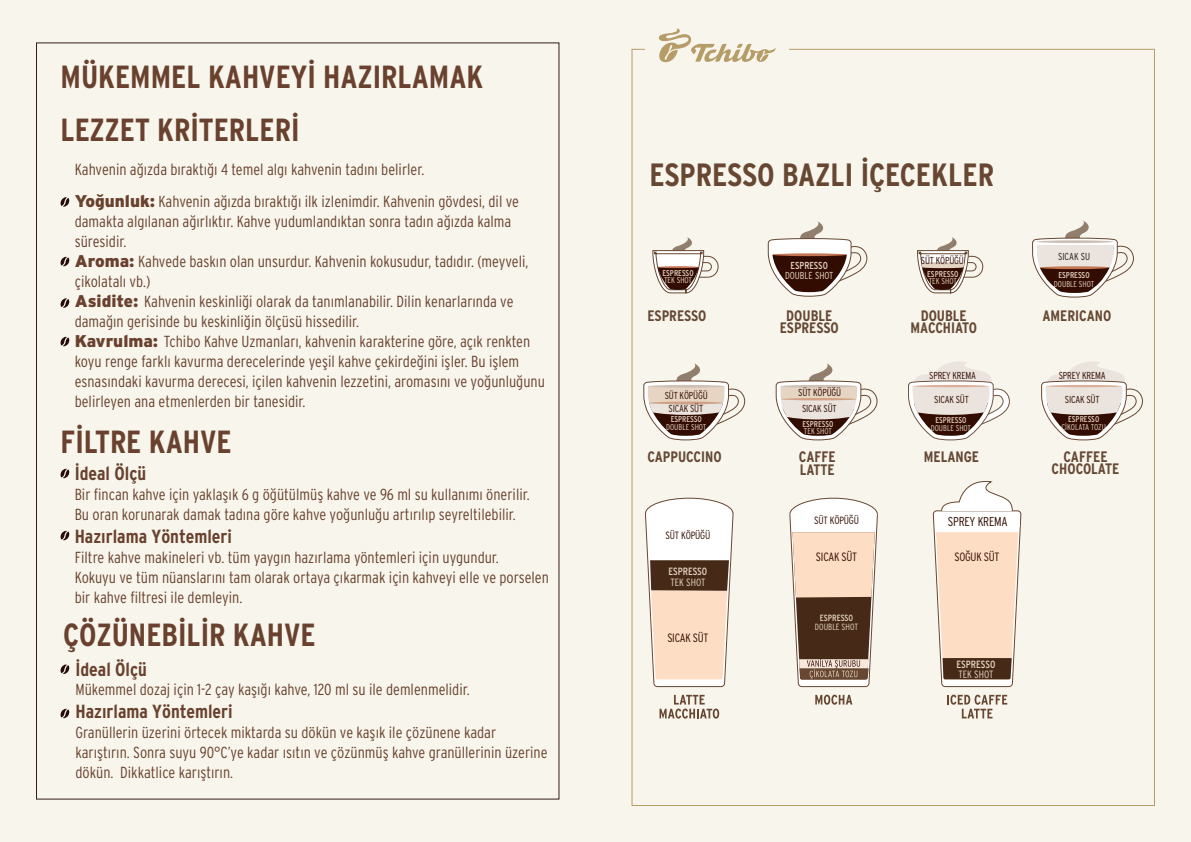
<style>
.page{position:relative;width:1191px;height:842px;background:#fff}
.page>*{position:absolute;margin:0;border:0;box-sizing:border-box;transform-origin:0 0}
.t1{font:700 condensed 32.2px "Interstate OT";color:#674732}
.t2{font:700 condensed 32px "Interstate OT";color:#69412e}
.t3{font:700 condensed 19px "Interstate OT";color:#69412e}
.t4{font:300 condensed 16px/20px "Interstate OT";color:#69412e}
.t5{font:700 condensed 15.2px/11.8px "Interstate OT";color:#664835;text-align:center}
.t6{font:300 condensed 12.9px "Interstate OT";letter-spacing:-.02em;color:#320c00}
.t7{font:300 condensed 12px "Interstate OT";letter-spacing:-.02em;color:#320c00}
.t8{font:300 condensed 10.5px "Interstate OT";letter-spacing:-.02em;color:#320c00}
.t9{font:condensed 10.5px "Interstate OT";letter-spacing:-.005em;color:#e6d5c3}
.t10{font:300 condensed 10.5px "Interstate OT";color:#e6d5c3}
.t11{font:300 condensed 10.1px "Interstate OT";letter-spacing:-.02em;color:#320c00}
.t12{font:300 condensed 10.1px "Interstate OT";color:#e6d5c3}
.t13{font:condensed 10.1px "Interstate OT";letter-spacing:-.005em;color:#e6d5c3}
.t14{font:300 condensed 10.1px "Interstate OT";color:#231f20}
.t15{font:300 condensed 9px "Interstate OT";color:#e6d5c3}
.t16{font:condensed 9px "Interstate OT";letter-spacing:-.005em;color:#e6d5c3}
.t17{font:300 condensed 8.4px "Interstate OT";color:#e6d5c3}
.t18{font:condensed 8.4px "Interstate OT";letter-spacing:-.005em;color:#e6d5c3}
.s1{font-weight:900;font-stretch:normal;font-size:17px}
</style>
<div class="page">
<div style="left:595px;top:0;width:596px;height:842px;background:#f8f6ec"></div>
<svg style="left:659px;top:28px;width:116px;height:34px"></svg>
<div style="left:0;top:0;width:595px;height:842px;background:#f8f6ec"></div>
<svg style="left:60px;top:531px;width:9px;height:9px"></svg>
<svg style="left:60px;top:469px;width:9px;height:9px"></svg>
<svg style="left:60px;top:197px;width:9px;height:10px"></svg>
<svg style="left:60px;top:257px;width:9px;height:9px"></svg>
<svg style="left:60px;top:298px;width:9px;height:10px"></svg>
<svg style="left:60px;top:337px;width:9px;height:9px"></svg>
<svg style="left:643px;top:363px;width:102px;height:77px"></svg>
<svg style="left:908px;top:361px;width:102px;height:79px"></svg>
<svg style="left:1041px;top:361px;width:102px;height:79px"></svg>
<svg style="left:775px;top:363px;width:103px;height:77px"></svg>
<svg style="left:767px;top:221px;width:100px;height:76px"></svg>
<hr style="left:772px;top:253px;width:75px;height:3px;background:#c47655;border-radius:50%">
<svg style="left:1032px;top:220px;width:101px;height:78px"></svg>
<hr style="left:1039px;top:266px;width:70px;height:3px;background:#c47655;border-radius:50%">
<svg style="left:652px;top:237px;width:67px;height:56px"></svg>
<hr style="left:657px;top:266px;width:42px;height:2px;background:#c47655;border-radius:50%">
<svg style="left:917px;top:237px;width:66px;height:56px"></svg>
<hr style="left:921px;top:262px;width:43px;height:2px;background:#cec0b6;border-radius:50%">
<svg style="left:659px;top:695px;width:60px;height:24px"></svg>
<svg style="left:947px;top:695px;width:60px;height:23px"></svg>
<svg style="left:815px;top:695px;width:37px;height:10px"></svg>
<svg style="left:645px;top:498px;width:88px;height:189px"></svg>
<svg style="left:933px;top:481px;width:88px;height:206px"></svg>
<div style="left:937px;top:519px;width:83px;height:8px;background:#fff"></div>
<svg style="left:789px;top:498px;width:88px;height:189px"></svg>
<svg style="left:60px;top:664px;width:9px;height:10px"></svg>
<svg style="left:60px;top:709px;width:9px;height:9px"></svg>
<h2 class="t2" style="left:61px;top:57px;width:424px">MÜKEMMEL KAHVEYİ HAZIRLAMAK</h2>
<h2 class="t2" style="left:61px;top:111px;width:240px">LEZZET KRİTERLERİ</h2>
<p class="t4" style="left:75px;top:153px;width:446px;line-height:32px">Kahvenin ağızda bıraktığı 4 temel algı kahvenin tadını belirler.<br><span class="s1">Yoğunluk:</span> Kahvenin ağızda bıraktığı ilk izlenimdir. Kahvenin gövdesi, dil ve</p>
<p class="t4" style="left:75px;top:211px;width:472px">damakta algılanan ağırlıktır. Kahve yudumlandıktan sonra tadın ağızda kalma süresidir.<br><span class="s1">Aroma:</span> Kahvede baskın olan unsurdur. Kahvenin kokusudur, tadıdır. (meyveli, çikolatalı vb.)<br><span class="s1">Asidite:</span> Kahvenin keskinliği olarak da tanımlanabilir. Dilin kenarlarında ve damağın gerisinde bu keskinliğin ölçüsü hissedilir.<br><span class="s1">Kavrulma:</span> Tchibo Kahve Uzmanları, kahvenin karakterine göre, açık renkten koyu renge farklı kavurma derecelerinde yeşil kahve çekirdeğini işler. Bu işlem esnasındaki kavurma derecesi, içilen kahvenin lezzetini, aromasını ve yoğunluğunu belirleyen ana etmenlerden bir tanesidir.</p>
<h2 class="t2" style="left:61px;top:422px;width:173px">FİLTRE KAHVE</h2>
<p class="t3" style="left:75px;top:462px;width:73px">İdeal Ölçü</p>
<p class="t4" style="left:75px;top:484px;width:456px">Bir fincan kahve için yaklaşık 6 g öğütülmüş kahve ve 96 ml su kullanımı önerilir.<br>Bu oran korunarak damak tadına göre kahve yoğunluğu artırılıp seyreltilebilir.</p>
<p class="t3" style="left:75px;top:525px;width:159px">Hazırlama Yöntemleri</p>
<p class="t4" style="left:75px;top:547px;width:476px">Filtre kahve makineleri vb. tüm yaygın hazırlama yöntemleri için uygundur.<br>Kokuyu ve tüm nüanslarını tam olarak ortaya çıkarmak için kahveyi elle ve porselen bir kahve filtresi ile demleyin.</p>
<h2 class="t2" style="left:63px;top:615px;width:254px">ÇÖZÜ NEBİLİR KAHVE</h2>
<p class="t3" style="left:75px;top:657px;width:73px">İdeal Ölçü</p>
<p class="t4" style="left:75px;top:679px;width:396px">Mükemmel dozaj için 1-2 çay kaşığı kahve, 120 ml su ile demlenmelidir.</p>
<p class="t3" style="left:75px;top:699px;width:159px">Hazırlama Yöntemleri</p>
<p class="t4" style="left:75px;top:722px;width:474px">Granüllerin üzerini örtecek miktarda su dökün ve kaşık ile çözünene kadar karıştırın. Sonra suyu 90°C’ye kadar ısıtın ve çözünmüş kahve granüllerinin üzerine dökün. Dikkatlice karıştırın.</p>
<h1 class="t1" style="left:649px;top:155px;width:346px">ESPRESSO BAZLI İÇECEKLER</h1>
<p class="t18" style="left:662px;top:268px;width:33px">ESPRESSO</p>
<p class="t17" style="left:664px;top:275px;width:30px">TEK SHOT</p>
<p class="t13" style="left:790px;top:259px;width:39px">ESPRESSO</p>
<p class="t12" style="left:785px;top:269px;width:50px">DOUBLE SHOT</p>
<p class="t11" style="left:921px;top:255px;width:44px">SÜT KÖPÜĞÜ</p>
<p class="t18" style="left:927px;top:269px;width:33px">ESPRESSO</p>
<p class="t17" style="left:928px;top:276px;width:30px">TEK SHOT</p>
<p class="t14" style="left:1058px;top:251px;width:34px">SICAK SU</p>
<p class="t18" style="left:1058px;top:270px;width:33px">ESPRESSO</p>
<p class="t17" style="left:1054px;top:279px;width:42px">DOUBLE SHOT</p>
<p class="t5" style="left:647px;top:310px;width:60px">ESPRESSO</p>
<p class="t5" style="left:779px;top:310px;width:60px">DOUBLE<br>ESPRESSO</p>
<p class="t5" style="left:910px;top:310px;width:68px">DOUBLE<br>MACCHIATO</p>
<p class="t5" style="left:1042px;top:310px;width:70px">AMERICANO</p>
<p class="t11" style="left:664px;top:390px;width:44px">SÜT KÖPÜĞÜ</p>
<p class="t11" style="left:798px;top:387px;width:44px">SÜT KÖPÜĞÜ</p>
<p class="t11" style="left:668px;top:403px;width:36px">SICAK SÜT</p>
<p class="t11" style="left:802px;top:403px;width:36px">SICAK SÜT</p>
<p class="t18" style="left:670px;top:414px;width:33px">ESPRESSO</p>
<p class="t17" style="left:666px;top:422px;width:42px">DOUBLE SHOT</p>
<p class="t5" style="left:647px;top:450px;width:76px">CAPPUCCINO</p>
<p class="t8" style="left:665px;top:529px;width:46px">SÜT KÖPÜĞÜ</p>
<p class="t18" style="left:802px;top:419px;width:33px">ESPRESSO</p>
<p class="t17" style="left:804px;top:426px;width:30px">TEK SHOT</p>
<p class="t5" style="left:799px;top:450px;width:38px;line-height:13.5px;text-align:left">CAFFE<br>LATTE</p>
<p class="t8" style="left:814px;top:515px;width:46px">SÜT KÖPÜĞÜ</p>
<p class="t11" style="left:929px;top:369px;width:48px">SPREY KREMA</p>
<p class="t11" style="left:1058px;top:369px;width:48px">SPREY KREMA</p>
<p class="t11" style="left:934px;top:394px;width:36px">SICAK SÜT</p>
<p class="t11" style="left:1064px;top:394px;width:36px">SICAK SÜT</p>
<p class="t18" style="left:935px;top:415px;width:33px">ESPRESSO</p>
<p class="t17" style="left:930px;top:424px;width:42px">DOUBLE SHOT</p>
<p class="t5" style="left:923px;top:450px;width:57px">MELANGE</p>
<p class="t6" style="left:948px;top:514px;width:61px">SPREY KREMA</p>
<p class="t18" style="left:1068px;top:414px;width:33px">ESPRESSO</p>
<p class="t17" style="left:1061px;top:422px;width:46px">ÇİKOLATA TOZU</p>
<p class="t5" style="left:1051px;top:450px;width:69px">CAFFEE<br>CHOCOLATE</p>
<p class="t9" style="left:668px;top:565px;width:40px">ESPRESSO</p>
<p class="t10" style="left:670px;top:576px;width:37px">TEK SHOT</p>
<p class="t7" style="left:667px;top:631px;width:43px">SICAK SÜT</p>
<p class="t7" style="left:816px;top:550px;width:43px">SICAK SÜT</p>
<p class="t7" style="left:954px;top:550px;width:47px">SOĞUK SÜT</p>
<p class="t16" style="left:820px;top:612px;width:35px">ESPRESSO</p>
<p class="t15" style="left:815px;top:622px;width:45px">DOUBLE SHOT</p>
<p class="t9" style="left:956px;top:658px;width:40px">ESPRESSO</p>
<p class="t10" style="left:958px;top:668px;width:37px">TEK SHOT</p>
</div>
